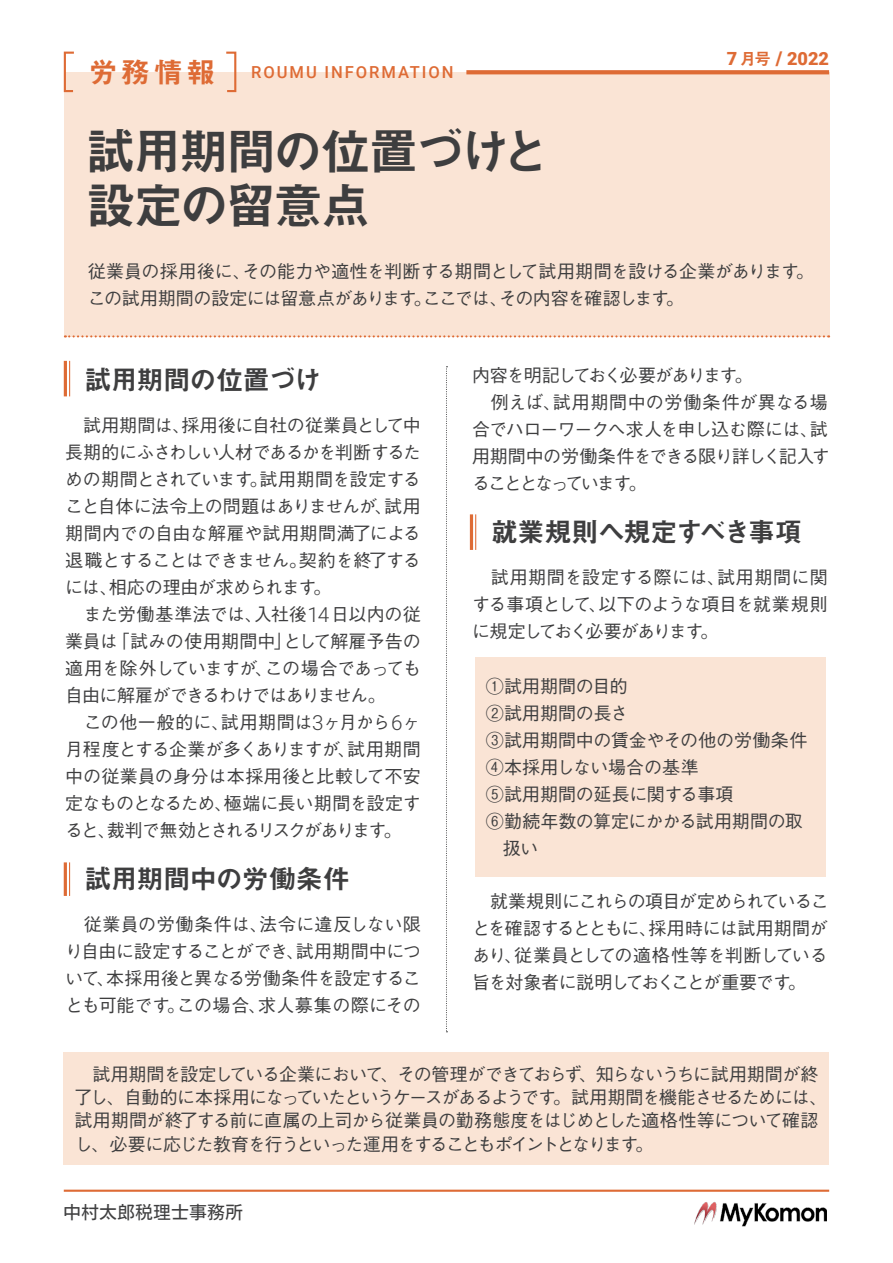
<style>
.page{position:relative;width:893px;height:1263px;background:#fff}
.page>*{position:absolute;margin:0;border:0;box-sizing:border-box;transform-origin:0 0}
.大タイトル{font:49.5px "Midashi Go Pr 6 N MB31";letter-spacing:-.05em;color:#3e3e3f}
.中タイトル{font:27px "Midashi Go Pr 6 N MB31";letter-spacing:-.02em;color:#3e3e3f}
.中タイトル-2{font:900 18.15px "Roboto";color:#de6b35}
.本文スタイル{font:500 18px/27px "Gothic BBB Pr 6 N";letter-spacing:-.045em;color:#3e3e3f;text-align:justify}
.注釈スタイル{font:500 18px/23.4px "Gothic BBB Pr 6 N";letter-spacing:-.065em;color:#3e3e3f}
.注釈スタイル-2{font:500 18px "Gothic BBB Pr 6 N";letter-spacing:-.015em;color:#3e3e3f}
.注釈スタイル-3{font:500 18px/27px "Gothic BBB Pr 6 N";letter-spacing:-.04em;color:#3e3e3f}
.注釈スタイル-4{font:500 18px "Gothic BBB Pr 6 N";letter-spacing:-.01em;color:#3e3e3f}
.本文スタイル-2{font:500 18px "Gothic BBB Pr 6 N";letter-spacing:-.095em;color:#3e3e3f}
.注釈スタイル-5{font:500 18px "Gothic BBB Pr 6 N";color:#3e3e3f}
.t1{font:18px "Motoya L Cedar W3 90 ms RKSJ H";color:#3f3f40}
.注釈スタイル-6{font:500 18px "Gothic BBB Pr 6 N";letter-spacing:-.005em;color:#3e3e3f}
.注釈スタイル-7{font:500 16.5px "Roboto";letter-spacing:.12em;color:#de6b35}
.s1{font-family:"Midashi Go Pr 6 N MB31";font-weight:400;font-size:28.8px}
.s2{font-family:"Midashi Go Pr 6 N MB31";font-weight:400;font-size:16.5px}
.s3{font-size:18.9px}
.s4{font-family:"Roboto";font-weight:300;font-size:20.7px}
</style>
<div class="page">
<img style="left:694px;top:1202px;width:132px;height:24px">
<div style="left:64px;top:72px;width:765px;height:264px;background:#fae4d5"></div>
<svg style="left:65px;top:335px;width:764px;height:2px"></svg>
<svg style="left:466px;top:70px;width:363px;height:4px"></svg>
<svg style="left:63px;top:51px;width:11px;height:42px"></svg>
<svg style="left:226px;top:51px;width:11px;height:42px"></svg>
<hr style="left:64px;top:1189px;width:765px;height:3px;background:#de6b35">
<div style="left:64px;top:1052px;width:765px;height:113px;background:#fae4d5"></div>
<hr style="left:69px;top:361px;width:1px;height:35px;background:#de6b35">
<hr style="left:64px;top:361px;width:3px;height:35px;background:#de6b35">
<hr style="left:475px;top:514px;width:1px;height:36px;background:#de6b35">
<hr style="left:470px;top:514px;width:3px;height:36px;background:#de6b35">
<hr style="left:69px;top:862px;width:1px;height:34px;background:#de6b35">
<hr style="left:64px;top:862px;width:3px;height:34px;background:#de6b35">
<svg style="left:446px;top:366px;width:1px;height:666px"></svg>
<div style="left:475px;top:657px;width:351px;height:220px;background:#fae4d5"></div>
<p class="注釈スタイル-7" style="left:89px;top:60px;width:366px"><span class="s1">労務情報　</span>ROUMU INFORMATION</p>
<p class="中タイトル-2" style="left:727px;top:46px;width:104px">7<span class="s2">月号</span> <span class="s3">/</span> 2022</p>
<p class="大タイトル" style="left:86px;top:112px;width:466px">試用期間の位置づけと</p>
<p class="大タイトル" style="left:86px;top:165px;width:286px">設定の留意点</p>
<p class="本文スタイル" style="left:88px;top:257px;width:728px">従業員の採用後に、その能力や適性を判断する期間として試用期間を設ける企業があります。この試用期間の設定には留意点があります。ここでは、その内容を確認します。</p>
<p class="中タイトル" style="left:84px;top:358px;width:239px">試用期間の位置づけ</p>
<p class="本文スタイル" style="left:65px;top:411px;width:357px">　試用期間は、採用後に自社の従業員として中長期的にふさわしい人材であるかを判断するための期間とされています。試用期間を設定すること自体に法令上の問題はありませんが、試用期間内での自由な解雇や試用期間満了による退職とすることはできません。契約を終了するには、相応の理由が求められます。</p>
<p class="本文スタイル" style="left:65px;top:600px;width:357px">　また労働基準法では､入社後<span class="s4">14</span>日以内の従業員は「試みの使用期間中」として解雇予告の適用を除外していますが、この場合であっても自由に解雇ができるわけではありません。</p>
<p class="本文スタイル" style="left:65px;top:708px;width:357px">　この他一般的に、試用期間は<span class="s4">3</span>ヶ月から<span class="s4">6</span>ヶ月程度とする企業が多くありますが、試用期間中の従業員の身分は本採用後と比較して不安定なものとなるため、極端に長い期間を設定すると、裁判で無効とされるリスクがあります。</p>
<p class="中タイトル" style="left:84px;top:857px;width:267px">試用期間中の労働条件</p>
<p class="本文スタイル" style="left:65px;top:910px;width:357px">　従業員の労働条件は、法令に違反しない限り自由に設定することができ、試用期間中について、本採用後と異なる労働条件を設定することも可能です。この場合、求人募集の際にその</p>
<p class="本文スタイル-2" style="left:472px;top:361px;width:282px">内容を明記しておく必要があります。</p>
<p class="本文スタイル" style="left:472px;top:388px;width:359px">　例えば、試用期間中の労働条件が異なる場合でハローワークへ求人を申し込む際には、試用期間中の労働条件をできる限り詳しく記入することとなっています。</p>
<p class="中タイトル" style="left:491px;top:510px;width:312px">就業規則へ規定すべき事項</p>
<p class="本文スタイル" style="left:472px;top:563px;width:357px">　試用期間を設定する際には、試用期間に関する事項として、以下のような項目を就業規則に規定しておく必要があります。</p>
<p class="注釈スタイル-2" style="left:486px;top:672px;width:143px">①試用期間の目的</p>
<p class="注釈スタイル-6" style="left:486px;top:699px;width:144px">②試用期間の長さ</p>
<p class="注釈スタイル-4" style="left:486px;top:726px;width:323px">③試用期間中の賃金やその他の労働条件</p>
<p class="注釈スタイル-5" style="left:486px;top:753px;width:214px">④本採用しない場合の基準</p>
<p class="注釈スタイル-2" style="left:486px;top:780px;width:249px">⑤試用期間の延長に関する事項</p>
<p class="注釈スタイル-3" style="left:503px;top:807px;width:301px;text-indent:-17px">⑥勤続年数の算定にかかる試用期間の取扱い</p>
<p class="本文スタイル" style="left:472px;top:887px;width:358px">　就業規則にこれらの項目が定められていることを確認するとともに、採用時には試用期間があり、従業員としての適格性等を判断している旨を対象者に説明しておくことが重要です。</p>
<p class="注釈スタイル" style="left:74px;top:1061px;width:755px">　試用期間を設定している企業において、その管理ができておらず、知らないうちに試用期間が終了し、自動的に本採用になっていたというケースがあるようです。試用期間を機能させるためには、試用期間が終了する前に直属の上司から従業員の勤務態度をはじめとした適格性等について確認し、必要に応じた教育を行うといった運用をすることもポイントとなります。</p>
<p class="t1" style="left:63px;top:1204px;width:181px">中村太郎税理士事務所</p>
</div>
